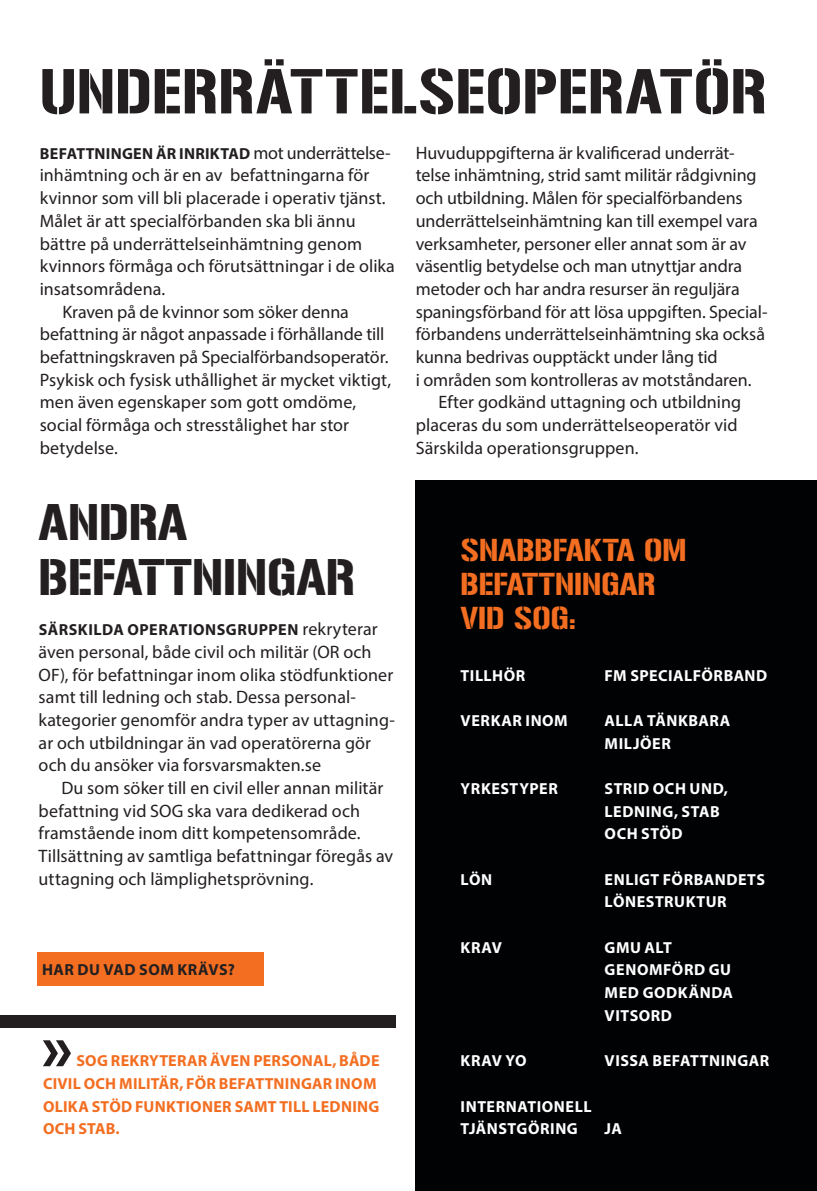
<style>
.page{position:relative;width:817px;height:1191px;background:#fff}
.page>*{position:absolute;margin:0;border:0;box-sizing:border-box;transform-origin:0 0}
.Bröd_svart_1stycke{font:56px "Gunplay";letter-spacing:.01em;color:#231f20}
.t1{font:45.4px "Gunplay";color:#231f20}
.t2{font:28px/33.6px "Gunplay";color:#f36e21}
.Bröd_svart_1stycke-2{font:18px/22.6px "Myriad Pro";color:#231f20}
.Bröd_svart_indrag{font:18px/22.6px "Myriad Pro";color:#231f20}
.Bröd_vit_1stycke{font:700 16px/22.6px "Myriad Pro";letter-spacing:.035em;color:#fff}
.Bröd_vit_1stycke-2{font:700 16px/22.6px "Myriad Pro";letter-spacing:.015em;color:#f36e21}
.Bröd_svart_1stycke-3{font:700 16px "Myriad Pro";letter-spacing:.025em;color:#231f20}
.s1{font-weight:400;font-size:18px}
</style>
<div class="page">
<div style="left:415px;top:480px;width:401px;height:711px;background:#010203"></div>
<div style="left:0;top:1015px;width:395px;height:12px;background:#231f20"></div>
<svg style="left:43px;top:1040px;width:28px;height:26px"></svg>
<div style="left:37px;top:952px;width:227px;height:34px;background:#f36e21"></div>
<p class="Bröd_svart_1stycke" style="left:40px;top:59px;width:728px">UNDERRÄTTELSEOPERATÖR</p>
<p class="Bröd_svart_1stycke-3" style="left:40px;top:143px;width:352px">BEFATTNINGEN ÄR INRIKTAD <span class="s1">mot underrättelse-</span></p>
<p class="Bröd_svart_1stycke-2" style="left:40px;top:164px;width:356px">inhämtning och är en av befattningarna för kvinnor som vill bli placerade i operativ tjänst.<br>Målet är att specialförbanden ska bli ännu bättre på underrättelseinhämtning genom kvinnors förmåga och förutsättningar i de olika insatsområdena.</p>
<p class="Bröd_svart_indrag" style="left:40px;top:300px;width:353px;text-indent:23px">Kraven på de kvinnor som söker denna befattning är något anpassade i förhållande till befattningskraven på Specialförbandsoperatör.<br>Psykisk och fysisk uthållighet är mycket viktigt, men även egenskaper som gott omdöme, social förmåga och stresstålighet har stor betydelse.</p>
<p class="t1" style="left:39px;top:496px;width:150px">ANDRA</p>
<p class="t1" style="left:39px;top:551px;width:318px">BEFATTNINGAR</p>
<p class="Bröd_svart_1stycke-3" style="left:39px;top:619px;width:340px">SÄRSKILDA OPERATIONSGRUPPEN <span class="s1">rekryterar</span></p>
<p class="Bröd_svart_1stycke-2" style="left:39px;top:640px;width:358px">även personal, både civil och militär (OR och OF), för befattningar inom olika stödfunktioner samt till ledning och stab. Dessa personal&shy;kategorier genomför andra typer av uttagning&shy;ar och utbildningar än vad operatörerna gör och du ansöker via forsvarsmakten.se</p>
<p class="Bröd_svart_indrag" style="left:39px;top:776px;width:356px;text-indent:23px">Du som söker till en civil eller annan militär befattning vid SOG ska vara dedikerad och framstående inom ditt kompetensområde.<br>Tillsättning av samtliga befattningar föregås av uttagning och lämplighetsprövning.</p>
<p class="Bröd_svart_1stycke-3" style="left:42px;top:959px;width:194px">HAR DU VAD SOM KRÄVS?</p>
<p class="Bröd_vit_1stycke-2" style="left:43px;top:1049px;width:338px;text-indent:33px">SOG REKRYTERAR ÄVEN PERSONAL, BÅDE<br>CIVIL OCH MILITÄR, FÖR BEFATTNINGAR INOM<br>OLIKA STÖD FUNKTIONER SAMT TILL LEDNING<br>OCH STAB.</p>
<p class="Bröd_svart_1stycke-2" style="left:415px;top:141px;width:353px">Huvuduppgifterna är kvalificerad underrät&shy;telse inhämtning, strid samt militär rådgivning och utbildning. Målen för specialförbandens underrättelseinhämtning kan till exempel vara verksamheter, personer eller annat som är av väsentlig betydelse och man utnyttjar andra metoder och har andra resurser än reguljära spaningsförband för att lösa uppgiften. Special&shy;förbandens underrättelseinhämtning ska också kunna bedrivas oupptäckt under lång tid<br>i områden som kontrolleras av motståndaren.</p>
<p class="Bröd_svart_indrag" style="left:415px;top:391px;width:327px;text-indent:23px">Efter godkänd uttagning och utbildning placeras du som underrättelseoperatör vid<br>Särskilda operationsgruppen.</p>
<p class="t2" style="left:460px;top:534px;width:227px">SNABBFAKTA OM<br>BEFATTNINGAR<br>VID SOG:</p>
<p class="Bröd_vit_1stycke" style="left:460px;top:663px;width:66px">TILLHÖR</p>
<p class="Bröd_vit_1stycke" style="left:604px;top:663px;width:164px">FM SPECIALFÖRBAND</p>
<p class="Bröd_vit_1stycke" style="left:460px;top:708px;width:109px">VERKAR INOM</p>
<p class="Bröd_vit_1stycke" style="left:604px;top:708px;width:127px">ALLA TÄNKBARA<br>MILJÖER</p>
<p class="Bröd_vit_1stycke" style="left:460px;top:776px;width:99px">YRKESTYPER</p>
<p class="Bröd_vit_1stycke" style="left:604px;top:776px;width:125px">STRID OCH UND,</p>
<p class="Bröd_vit_1stycke" style="left:604px;top:799px;width:117px">LEDNING, STAB</p>
<p class="Bröd_vit_1stycke" style="left:604px;top:822px;width:80px">OCH STÖD</p>
<p class="Bröd_vit_1stycke" style="left:460px;top:867px;width:33px">LÖN</p>
<p class="Bröd_vit_1stycke" style="left:604px;top:867px;width:162px">ENLIGT FÖRBANDETS</p>
<p class="Bröd_vit_1stycke" style="left:604px;top:890px;width:123px">LÖNESTRUKTUR</p>
<p class="Bröd_vit_1stycke" style="left:460px;top:935px;width:43px">KRAV</p>
<p class="Bröd_vit_1stycke" style="left:604px;top:935px;width:130px">GMU ALT<br>GENOMFÖRD GU<br>MED GODKÄNDA<br>VITSORD</p>
<p class="Bröd_vit_1stycke" style="left:460px;top:1049px;width:67px">KRAV YO</p>
<p class="Bröd_vit_1stycke" style="left:604px;top:1049px;width:166px">VISSA BEFATTNINGAR</p>
<p class="Bröd_vit_1stycke" style="left:460px;top:1094px;width:132px">INTERNATIONELL<br>TJÄNSTGÖRING</p>
<p class="Bröd_vit_1stycke" style="left:604px;top:1117px;width:19px">JA</p>
</div>
